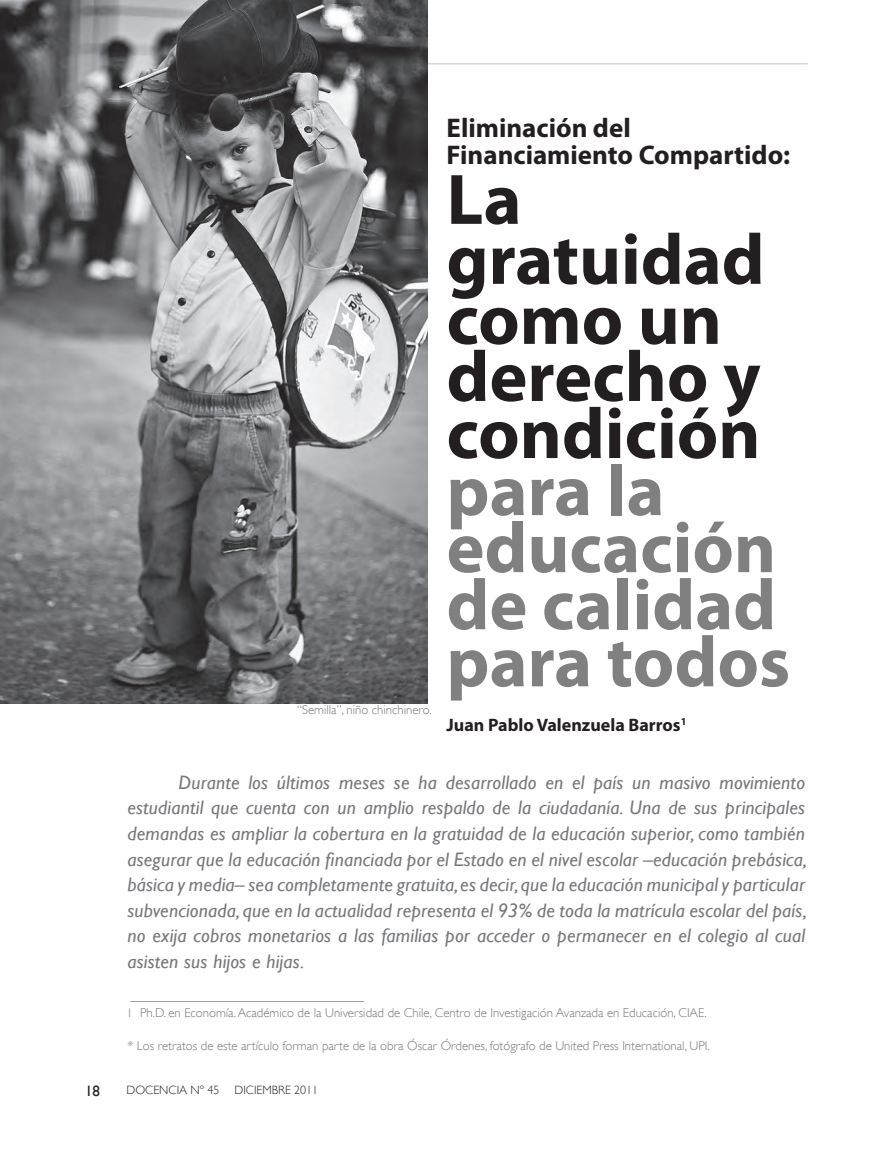
<style>
.page{position:relative;width:893px;height:1149px;background:#fff}
.page>*{position:absolute;margin:0;border:0;box-sizing:border-box;transform-origin:0 0}
.Titulos{font:700 72px/58.5px "Myriad Pro";color:#231f20}
.Titulos-2{font:700 72px/57px "Myriad Pro";color:#808080}
.Titulos-3{font:700 27px "Myriad Pro";color:#231f20}
.bajada{font:italic 19.5px/25.5px "Gill Sans";letter-spacing:.01em;color:#76787b;text-align:justify}
.autor{font:700 18px "Myriad Pro";color:#231f20}
.t1{font:15px "Gill Sans";color:#231f20}
.txt_pie{font:300 12.75px "Gill Sans";color:#76787b}
.t2{font:300 12px "Gill Sans";color:#231f20}
</style>
<div class="page">
<hr style="left:83px;top:64px;width:725px;height:1px;background:#939598">
<hr style="left:130px;top:1000px;width:234px;height:1px;background:#231f20">
<img style="left:0;top:0;width:428px;height:703px">
<p class="txt_pie" style="left:297px;top:701px;width:136px">“Semilla”, niño chinchinero.</p>
<p class="Titulos-3" style="left:446px;top:110px;width:186px">Eliminación del</p>
<p class="Titulos-3" style="left:446px;top:137px;width:345px">Financiamiento Compartido:</p>
<p class="Titulos" style="left:446px;top:168px;width:320px">La gratuidad como un derecho y condición</p>
<p class="Titulos-2" style="left:446px;top:460px;width:345px">para la educación de calidad para todos</p>
<p class="autor" style="left:446px;top:713px;width:242px">Juan Pablo Valenzuela Barros<sup>1</sup></p>
<p class="bajada" style="left:127px;top:769px;width:681px;text-indent:51px">Durante los últimos meses se ha desarrollado en el país un masivo movimiento estudiantil que cuenta con un amplio respaldo de la ciudadanía. Una de sus principales demandas es ampliar la cobertura en la gratuidad de la educación superior, como también asegurar que la educación financiada por el Estado en el nivel escolar –educación prebásica, básica y media– sea completamente gratuita, es decir, que la educación municipal y particular subvencionada, que en la actualidad representa el 93% de toda la matrícula escolar del país, no exija cobros monetarios a las familias por acceder o permanecer en el colegio al cual asisten sus hijos e hijas.</p>
<p class="txt_pie" style="left:127px;top:1005px;width:582px">1 Ph.D. en Economía. Académico de la Universidad de Chile, Centro de Investigación Avanzada en Educación, CIAE.</p>
<p class="txt_pie" style="left:127px;top:1037px;width:584px">* Los retratos de este artículo forman parte de la obra Óscar Órdenes, fotógrafo de United Press International, UPI.</p>
<p class="t1" style="left:85px;top:1081px;width:16px">18</p>
<p class="t2" style="left:127px;top:1082px;width:94px">DOCENCIA Nº 45</p>
<p class="t2" style="left:235px;top:1082px;width:85px">DICIEMBRE 2011</p>
</div>
